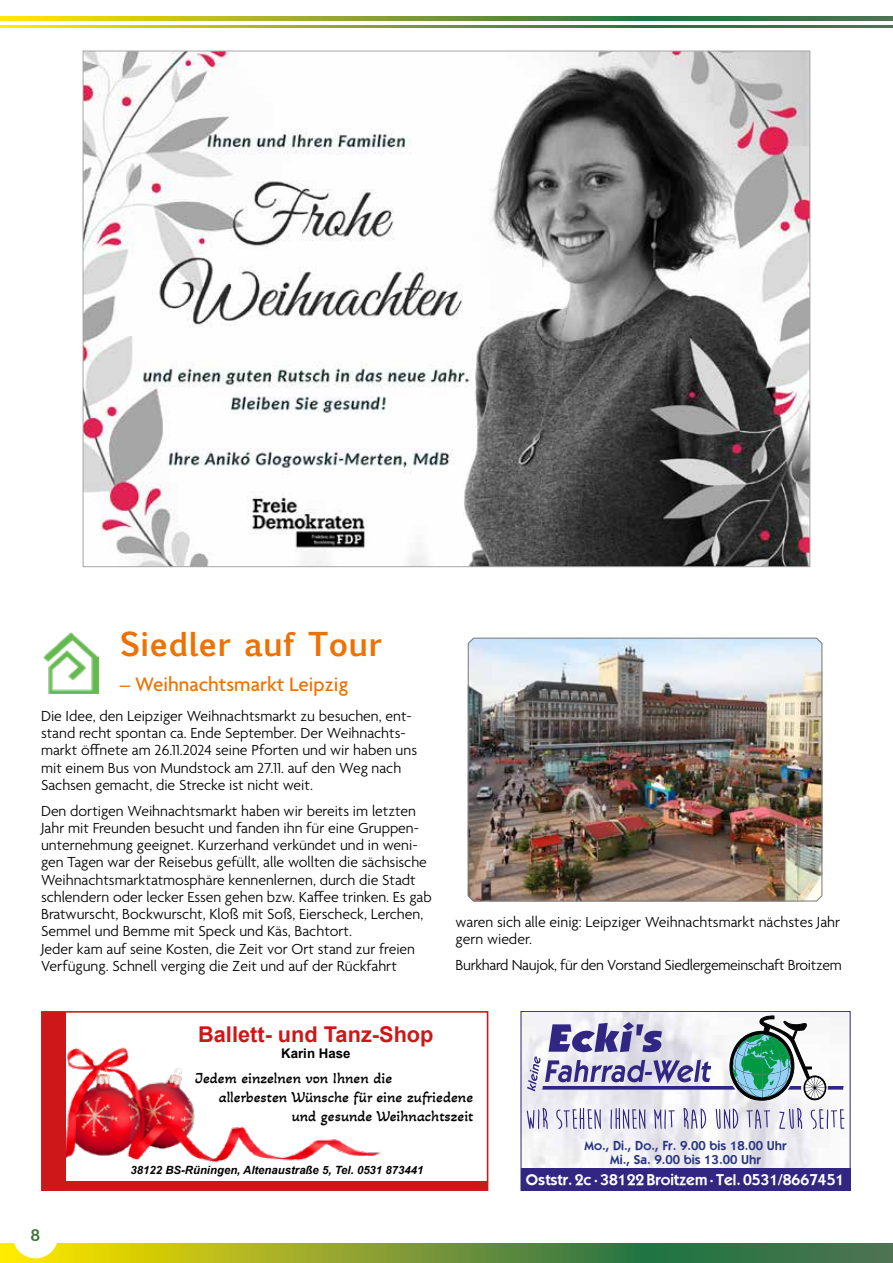
<style>
.page{position:relative;width:893px;height:1263px;background:#fff}
.page>*{position:absolute;margin:0;border:0;box-sizing:border-box;transform-origin:0 0}
.t1{font:700 31.5px "Euphemia UCAS";color:#ee7203}
.t2{font:700 21.75px "Arial";color:#cd1719}
.t3{font:500 21px "Agenda";color:#ee7203}
.t4{font:16.5px "Arial Rounded MT Bold";color:#3e7638}
.t5{font:15.9px "Itc Kabel Demi";color:#fff}
.t6{font:300 15.75px/17.2px "Agenda";color:#000}
.t7{font:15.75px/18.9px "Akaya Telivigala";color:#000;text-align:right}
.t8{font:300 15.75px "Agenda";letter-spacing:-.02em;color:#000}
.t9{font:13.2px/14.5px "Itc Kabel Demi";color:#283583;text-align:center}
.t10{font:700 13.2px "Arial";color:#000}
.t11{font:italic 700 11.4px "Arial";color:#000}
</style>
<div class="page">
<svg style="left:0;top:1243px;width:893px;height:20px;background:#7a9a30"></svg>
<svg style="left:0;top:17px;width:893px;height:4px;background:#7d9c2f"></svg>
<svg style="left:0;top:26px;width:893px;height:2px;background:#7d9c2f"></svg>
<div style="left:13px;top:1213px;width:45px;height:45px;background:#fff;border-radius:50%"></div>
<img style="left:85px;top:53px;width:723px;height:512px">
<img style="left:44px;top:633px;width:54px;height:61px">
<img style="left:467px;top:637px;width:356px;height:265px">
<img style="left:65px;top:1038px;width:316px;height:143px">
<div style="left:62px;top:1181px;width:426px;height:9px;background:#cd1719"></div>
<div style="left:42px;top:1012px;width:23px;height:178px;background:#cd1719"></div>
<div style="left:41px;top:1011px;width:447px;height:180px;border:2px solid #cd1719"></div>
<img style="left:523px;top:1013px;width:325px;height:155px">
<div style="left:521px;top:1168px;width:329px;height:23px;background:#312783"></div>
<div style="left:521px;top:1011px;width:329px;height:180px;border:1px solid #312783"></div>
<svg style="left:527px;top:1108px;width:21px;height:21px"></svg>
<svg style="left:556px;top:1108px;width:45px;height:21px"></svg>
<svg style="left:611px;top:1108px;width:34px;height:21px"></svg>
<svg style="left:654px;top:1109px;width:21px;height:20px"></svg>
<svg style="left:683px;top:1108px;width:23px;height:21px"></svg>
<svg style="left:716px;top:1108px;width:22px;height:21px"></svg>
<svg style="left:746px;top:1109px;width:24px;height:20px"></svg>
<svg style="left:779px;top:1108px;width:23px;height:21px"></svg>
<svg style="left:811px;top:1109px;width:33px;height:20px"></svg>
<svg style="left:527px;top:1016px;width:317px;height:84px"></svg>
<h1 class="t1" style="left:120px;top:620px;width:264px">Siedler auf Tour</h1>
<h3 class="t3" style="left:120px;top:673px;width:230px">– Weihnachtsmarkt Leipzig</h3>
<p class="t6" style="left:41px;top:708px;width:378px">Die Idee, den Leipziger Weihnachtsmarkt zu besuchen, ent&shy;stand recht spontan ca. Ende September. Der Weihnachts&shy;markt öffnete am 26.11.2024 seine Pforten und wir haben uns mit einem Bus von Mundstock am 27.11. auf den Weg nach Sachsen gemacht, die Strecke ist nicht weit.</p>
<p class="t6" style="left:41px;top:803px;width:392px">Den dortigen Weihnachtsmarkt haben wir bereits im letzten Jahr mit Freunden besucht und fanden ihn für eine Gruppen&shy;unternehmung geeignet. Kurzerhand verkündet und in weni&shy;gen Tagen war der Reisebus gefüllt, alle wollten die sächsische Weihnachtsmarktatmosphäre kennenlernen, durch die Stadt schlendern oder lecker Essen gehen bzw. Kaffee trinken. Es gab Bratwurscht, Bockwurscht, Kloß mit Soß, Eierscheck, Lerchen, Semmel und Bemme mit Speck und Käs, Bachtort.<br>Jeder kam auf seine Kosten, die Zeit vor Ort stand zur freien Verfügung. Schnell verging die Zeit und auf der Rückfahrt</p>
<h2 class="t2" style="left:198px;top:1020px;width:237px">Ballett- und Tanz-Shop</h2>
<p class="t10" style="left:281px;top:1045px;width:71px">Karin Hase</p>
<p class="t7" style="left:195px;top:1067px;width:199px">Jedem einzelnen von Ihnen die</p>
<p class="t6" style="left:456px;top:914px;width:386px">waren sich alle einig: Leipziger Weihnachtsmarkt nächstes Jahr gern wieder.</p>
<p class="t8" style="left:456px;top:956px;width:388px">Burkhard Naujok, für den Vorstand Siedlergemeinschaft Broitzem</p>
<p class="t4" style="left:31px;top:1226px;width:11px">8</p>
<p class="t7" style="left:219px;top:1087px;width:256px">allerbesten Wünsche für eine zufriedene und gesunde Weihnachtszeit</p>
<p class="t11" style="left:131px;top:1163px;width:294px">38122 BS-Rüningen, Altenaustraße 5, Tel. 0531 873441</p>
<p class="t9" style="left:585px;top:1138px;width:204px">Mo., Di., Do., Fr. 9.00 bis 18.00 Uhr<br>Mi., Sa. 9.00 bis 13.00 Uhr</p>
<p class="t5" style="left:526px;top:1170px;width:320px">Oststr. 2c · 38122 Broitzem · Tel. 0531/8667451</p>
</div>
